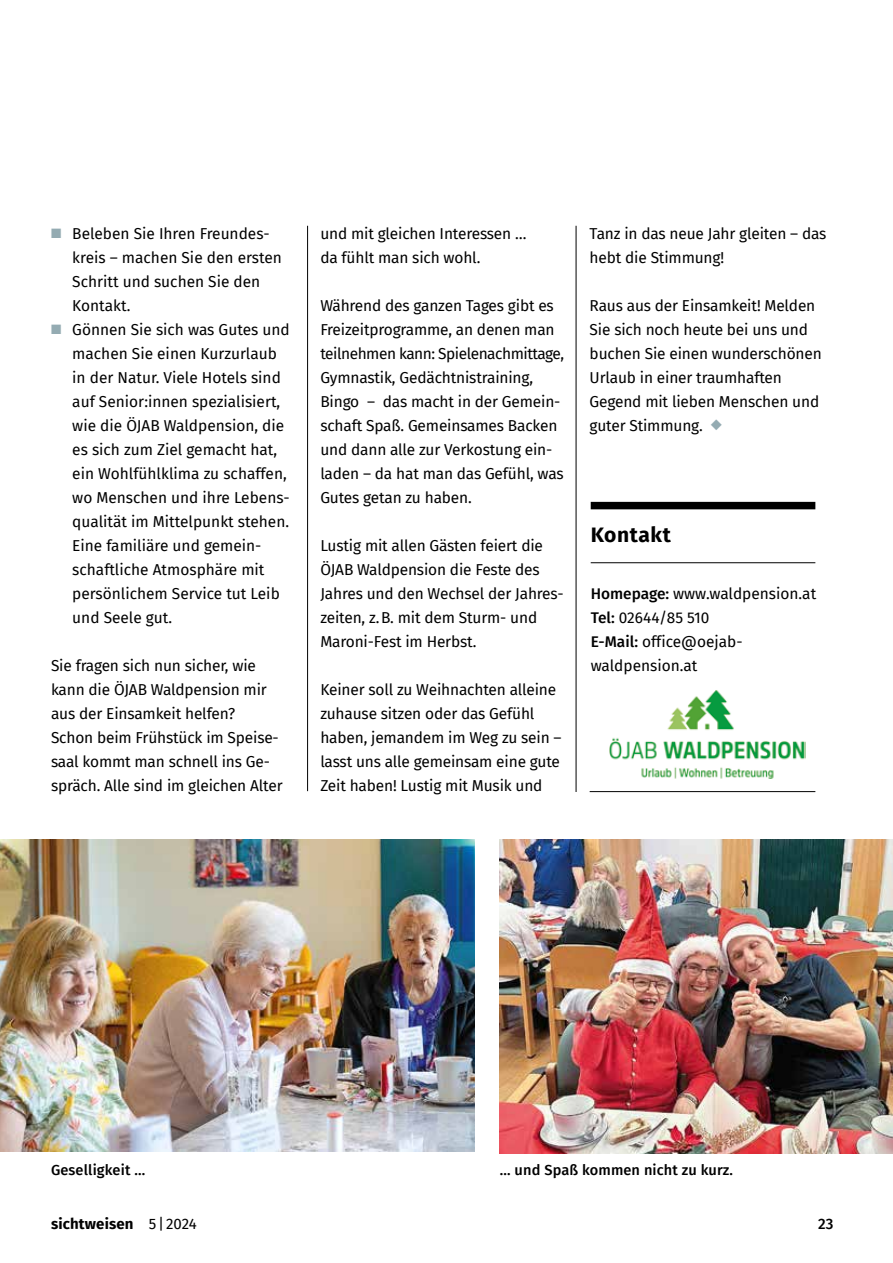
<style>
.page{position:relative;width:893px;height:1263px;background:#fff}
.page>*{position:absolute;margin:0;border:0;box-sizing:border-box;transform-origin:0 0}
.t1{font:700 21px "Fira Sans";letter-spacing:.03em;color:#000}
.t2{font:15.45px/24px "Fira Sans";letter-spacing:-.01em;color:#000}
.t3{font:700 15px "Fira Sans";letter-spacing:.01em;color:#000}
.t4{font:500 15px "Fira Sans";color:#000}
.t5{font:500 14.55px "Fira Sans";letter-spacing:.01em;color:#000}
.s1{color:#94abb2}
.s2{font-weight:500}
.s3{font-weight:400}
</style>
<div class="page">
<hr style="left:307px;top:226px;width:1px;height:565px;background:#000">
<hr style="left:576px;top:226px;width:1px;height:566px;background:#000">
<img style="left:609px;top:690px;width:197px;height:89px">
<img style="left:0;top:839px;width:474px;height:312px">
<img style="left:500px;top:839px;width:393px;height:314px">
<div style="left:591px;top:502px;width:224px;height:7px;background:#000"></div>
<hr style="left:591px;top:562px;width:224px;height:1px;background:#000">
<hr style="left:590px;top:791px;width:225px;height:1px;background:#000">
<p class="t2" style="left:72px;top:221px;width:211px;text-indent:-21px"><span class="s1">■</span> Beleben Sie Ihren Freundes&shy;kreis – machen Sie den ersten<br>Schritt und suchen Sie den<br>Kontakt.</p>
<p class="t2" style="left:72px;top:317px;width:219px;text-indent:-21px"><span class="s1">■</span> Gönnen Sie sich was Gutes und machen Sie einen Kurzurlaub in der Natur. Viele Hotels sind auf Senior:innen spezialisiert, wie die ÖJAB Waldpension, die es sich zum Ziel gemacht hat, ein Wohlfühlklima zu schaffen, wo Menschen und ihre Lebens&shy;qualität im Mittelpunkt stehen.<br>Eine familiäre und gemein&shy;schaftliche Atmosphäre mit persönlichem Service tut Leib und Seele gut.</p>
<p class="t2" style="left:51px;top:653px;width:233px">Sie fragen sich nun sicher, wie kann die ÖJAB Waldpension mir aus der Einsamkeit helfen?<br>Schon beim Frühstück im Speise&shy;saal kommt man schnell ins Ge spräch. Alle sind im gleichen Alter</p>
<p class="t2" style="left:320px;top:221px;width:208px">und mit gleichen Interessen … da fühlt man sich wohl.</p>
<p class="t2" style="left:320px;top:293px;width:245px">Während des ganzen Tages gibt es<br>Freizeitprogramme, an denen man teilnehmen kann: Spielenachmittage,<br>Gymnastik, Gedächtnistraining,<br>Bingo – das macht in der Gemein&shy;schaft Spaß. Gemeinsames Backen und dann alle zur Verkostung ein&shy;laden – da hat man das Gefühl, was<br>Gutes getan zu haben.</p>
<p class="t2" style="left:320px;top:533px;width:245px">Lustig mit allen Gästen feiert die<br>ÖJAB Waldpension die Feste des<br>Jahres und den Wechsel der Jahres&shy;zeiten, z. B. mit dem Sturm- und<br>Maroni-Fest im Herbst.</p>
<p class="t2" style="left:320px;top:677px;width:243px">Keiner soll zu Weihnachten alleine zuhause sitzen oder das Gefühl haben, jemandem im Weg zu sein – lasst uns alle gemeinsam eine gute<br>Zeit haben! Lustig mit Musik und</p>
<p class="t2" style="left:590px;top:221px;width:238px">Tanz in das neue Jahr gleiten – das hebt die Stimmung!</p>
<p class="t2" style="left:590px;top:293px;width:234px">Raus aus der Einsamkeit! Melden<br>Sie sich noch heute bei uns und buchen Sie einen wunderschönen<br>Urlaub in einer traumhaften<br>Gegend mit lieben Menschen und guter Stimmung. <span class="s1">◆</span></p>
<h4 class="t1" style="left:591px;top:516px;width:82px">Kontakt</h4>
<p class="t2" style="left:591px;top:581px;width:227px"><span class="s2">Homepage:</span> www.waldpension.at</p>
<p class="t2" style="left:591px;top:605px;width:120px"><span class="s2">Tel:</span> 02644/85 510</p>
<p class="t2" style="left:591px;top:629px;width:153px"><span class="s2">E-Mail:</span> office@oejab&shy;waldpension.at</p>
<p class="t5" style="left:51px;top:1158px;width:96px">Geselligkeit ...</p>
<p class="t5" style="left:500px;top:1158px;width:235px">... und Spaß kommen nicht zu kurz.</p>
<p class="t3" style="left:51px;top:1211px;width:147px">sichtweisen <span class="s3">5| 2024</span></p>
<p class="t4" style="left:818px;top:1212px;width:17px">23</p>
</div>
